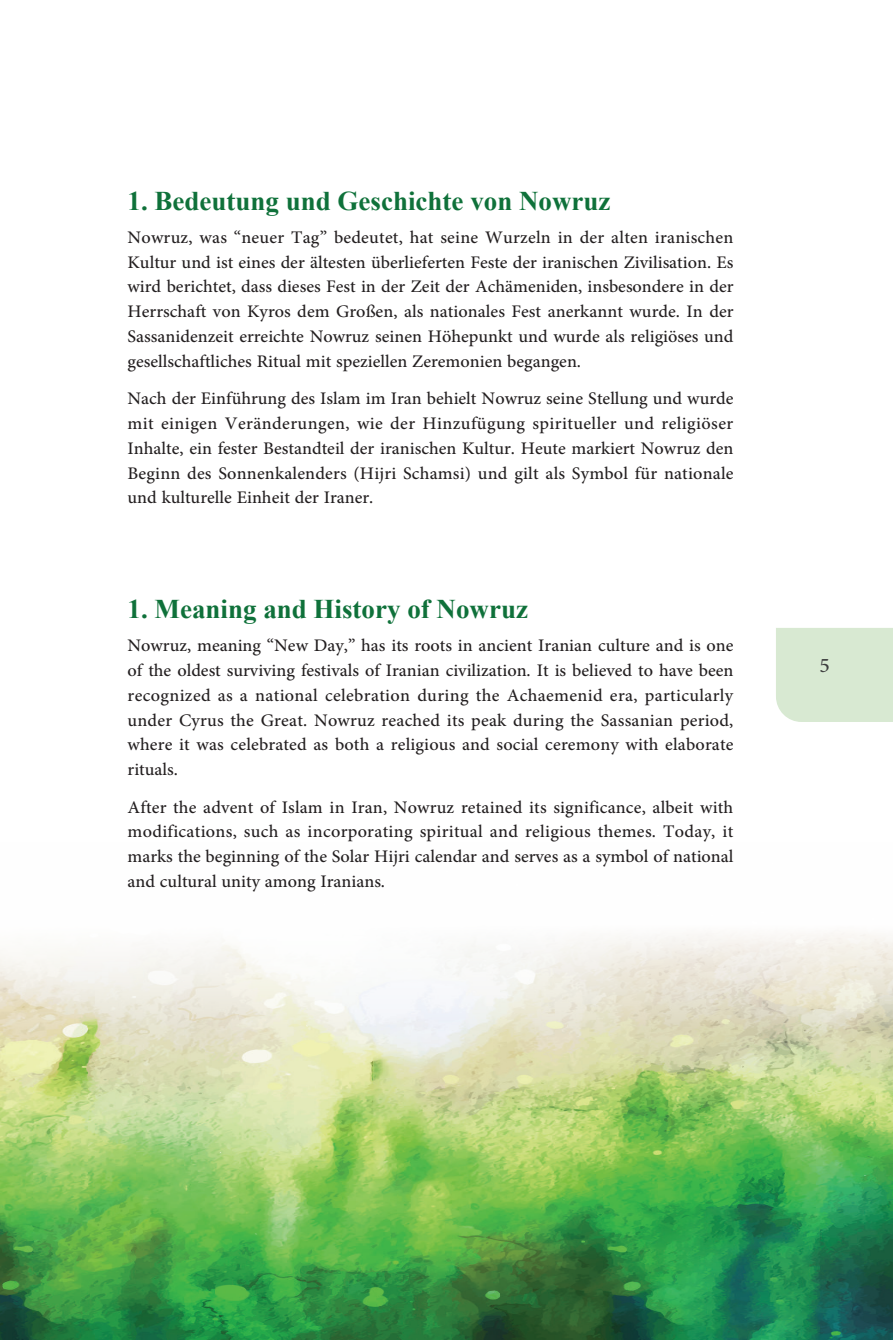
<style>
.page{position:relative;width:893px;height:1340px;background:#fff}
.page>*{position:absolute;margin:0;border:0;box-sizing:border-box;transform-origin:0 0}
.t1{font:29.25px "Adobe Arabic";color:#3e3e3f}
.t2{font:700 27px "Times New Roman";color:#0f713a}
.t3{font:24.75px/24.8px "Adobe Arabic";color:#231f20;text-align:justify}
</style>
<div class="page">
<img style="left:0;top:933px;width:893px;height:406px">
<div style="left:776px;top:628px;width:117px;height:94px;background:#d8e9d2"></div>
<p class="t2" style="left:128px;top:181px;width:485px">1. Bedeutung und Geschichte von Nowruz</p>
<p class="t3" style="left:128px;top:222px;width:607px">Nowruz, was “neuer Tag” bedeutet, hat seine Wurzeln in der alten iranischen Kultur und ist eines der ältesten überlieferten Feste der iranischen Zivilisation. Es wird berichtet, dass dieses Fest in der Zeit der Achämeniden, insbesondere in der Herrschaft von Kyros dem Großen, als nationales Fest anerkannt wurde. In der Sassanidenzeit erreichte Nowruz seinen Höhepunkt und wurde als religiöses und gesellschaftliches Ritual mit speziellen Zeremonien begangen.</p>
<p class="t3" style="left:128px;top:383px;width:608px">Nach der Einführung des Islam im Iran behielt Nowruz seine Stellung und wurde mit einigen Veränderungen, wie der Hinzufügung spiritueller und religiöser Inhalte, ein fester Bestandteil der iranischen Kultur. Heute markiert Nowruz den Beginn des Sonnenkalenders (Hijri Schamsi) und gilt als Symbol für nationale und kulturelle Einheit der Iraner.</p>
<p class="t2" style="left:128px;top:589px;width:402px">1. Meaning and History of Nowruz</p>
<p class="t3" style="left:128px;top:630px;width:607px">Nowruz, meaning “New Day,” has its roots in ancient Iranian culture and is one of the oldest surviving festivals of Iranian civilization. It is believed to have been recognized as a national celebration during the Achaemenid era, particularly under Cyrus the Great. Nowruz reached its peak during the Sassanian period, where it was celebrated as both a religious and social ceremony with elaborate rituals.</p>
<p class="t3" style="left:128px;top:791px;width:607px">After the advent of Islam in Iran, Nowruz retained its significance, albeit with modifications, such as incorporating spiritual and religious themes. Today, it marks the beginning of the Solar Hijri calendar and serves as a symbol of national and cultural unity among Iranians.</p>
<p class="t1" style="left:819px;top:645px;width:12px">5</p>
</div>
